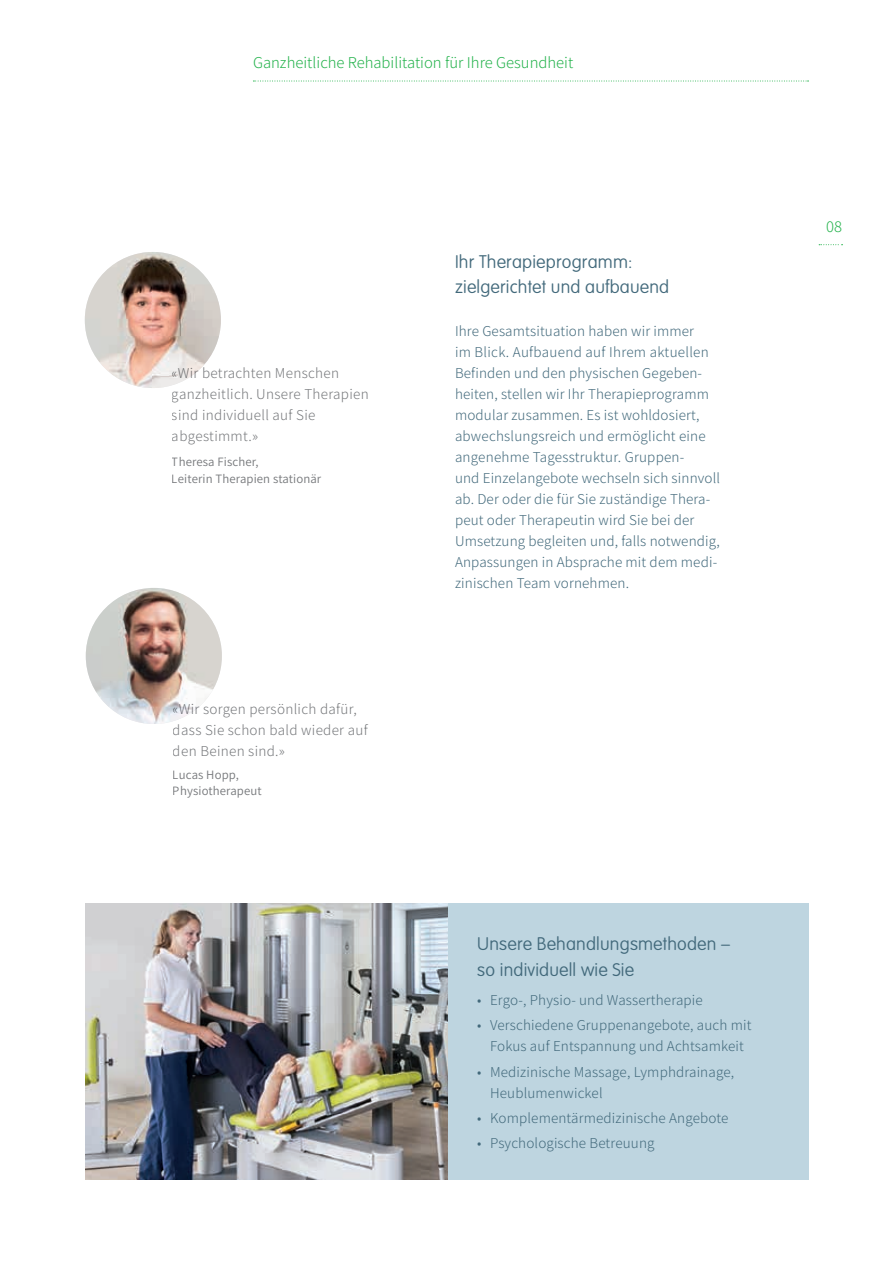
<style>
.page{position:relative;width:893px;height:1263px;background:#fff}
.page>*{position:absolute;margin:0;border:0;box-sizing:border-box;transform-origin:0 0}
.t1{font:100 18px/25.5px "VAG Rounded Std";letter-spacing:.01em;color:#42697b}
.t2{font:300 16.5px "Assistant";color:#23b24b}
.t3{font:300 15px/21px "Assistant";letter-spacing:.01em;color:#42697b}
.t4{font:300 15px/21px "Assistant";letter-spacing:.02em;color:#76787b}
.t5{font:12.75px/16.5px "Assistant";letter-spacing:.01em;color:#76787b}
</style>
<div class="page">
<div style="left:446px;top:904px;width:363px;height:276px;background:#bed5e0"></div>
<svg style="left:819px;top:244px;width:24px;height:1px"></svg>
<svg style="left:253px;top:81px;width:555px;height:1px"></svg>
<img style="left:85px;top:252px;width:136px;height:136px;border-radius:68px">
<img style="left:85px;top:904px;width:363px;height:275px">
<img style="left:86px;top:588px;width:136px;height:136px;border-radius:68px">
<p class="t2" style="left:253px;top:51px;width:322px">Ganzheitliche Rehabilitation für Ihre Gesundheit</p>
<p class="t4" style="left:172px;top:362px;width:198px">«Wir betrachten Menschen ganzheitlich. Unsere Therapien sind individuell auf Sie abgestimmt.»</p>
<p class="t5" style="left:172px;top:453px;width:151px">Theresa Fischer,<br>Leiterin Therapien stationär</p>
<p class="t4" style="left:173px;top:698px;width:197px">«Wir sorgen persönlich dafür, dass Sie schon bald wieder auf den Beinen sind.»</p>
<p class="t5" style="left:173px;top:766px;width:90px">Lucas Hopp,<br>Physiotherapeut</p>
<p class="t1" style="left:455px;top:249px;width:216px">Ihr Therapieprogramm: zielgerichtet und aufbauend</p>
<p class="t3" style="left:455px;top:320px;width:267px">Ihre Gesamtsituation haben wir immer<br>im Blick. Aufbauend auf Ihrem aktuellen Befinden und den physischen Gegeben&shy;heiten, stellen wir Ihr Therapieprogramm modular zusammen. Es ist wohldosiert, abwechslungsreich und ermöglicht eine angenehme Tagesstruktur. Gruppen-<br>und Einzelangebote wechseln sich sinnvoll ab. Der oder die für Sie zuständige Thera&shy;peut oder Therapeutin wird Sie bei der Umsetzung begleiten und, falls notwendig, Anpassungen in Absprache mit dem medi&shy;zinischen Team vornehmen.</p>
<p class="t1" style="left:477px;top:932px;width:254px">Unsere Behandlungsmethoden – so individuell wie Sie</p>
<p class="t3" style="left:477px;top:989px;width:227px">• Ergo-, Physio- und Wassertherapie</p>
<p class="t3" style="left:477px;top:1014px;width:276px;text-align:center">• Verschiedene Gruppenangebote, auch mit<br>Fokus auf Entspannung und Achtsamkeit</p>
<p class="t3" style="left:490px;top:1060px;width:246px;text-indent:-13px">• Medizinische Massage, Lymphdrainage,<br>Heublumenwickel</p>
<p class="t3" style="left:477px;top:1107px;width:253px">• Komplementärmedizinische Angebote</p>
<p class="t3" style="left:477px;top:1132px;width:179px">• Psychologische Betreuung</p>
<p class="t2" style="left:826px;top:215px;width:17px">08</p>
</div>
